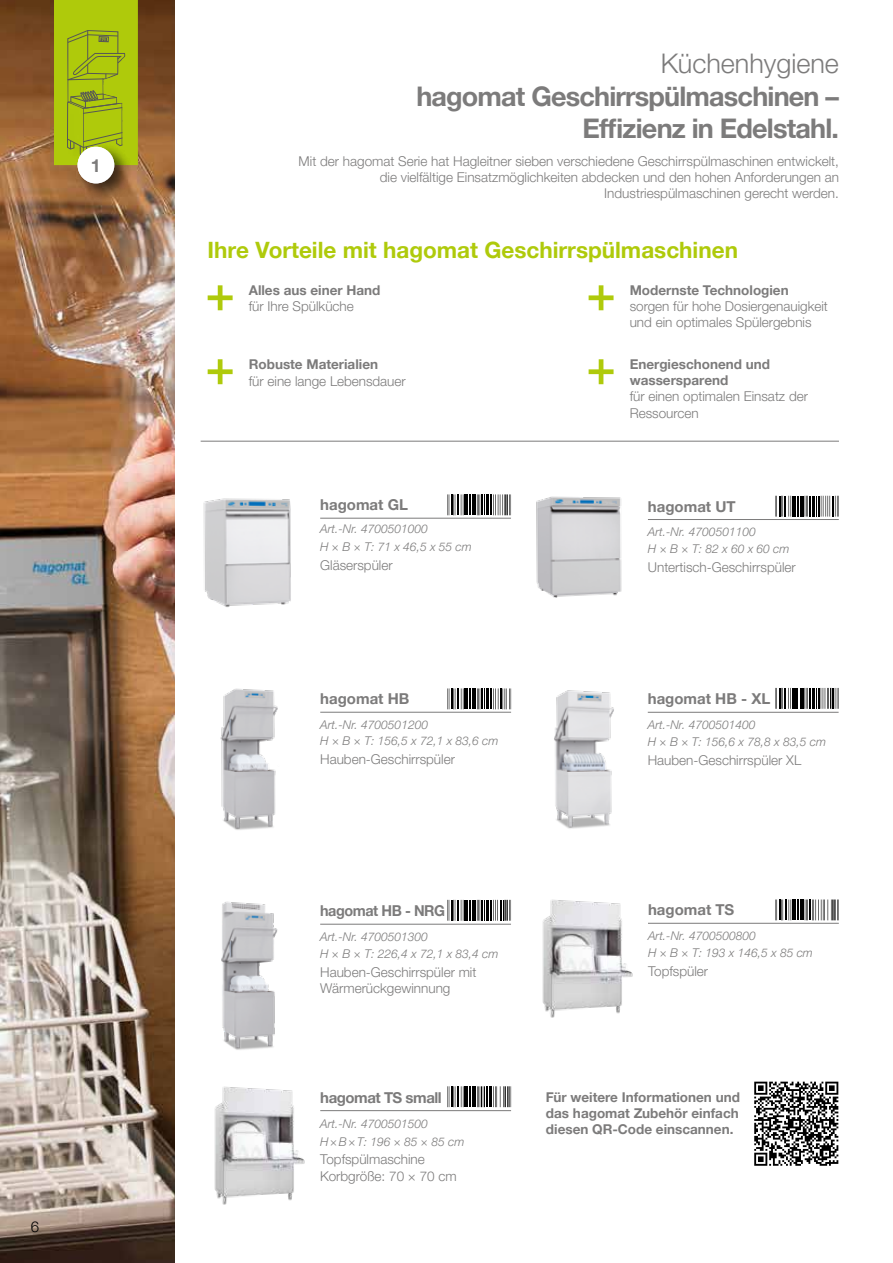
<style>
.page{position:relative;width:893px;height:1263px;background:#fff}
.page>*{position:absolute;margin:0;border:0;box-sizing:border-box;transform-origin:0 0}
.t1{font:700 27px/32.4px "Helvetica Neue LTW1 G";letter-spacing:-.03em;color:#7c7b7b;text-align:right}
.t2{font:300 27px "Helvetica Neue LTW1 G";color:#7c7b7b}
.t3{font:700 22.5px "Helvetica Neue LTW1 G";color:#afca0b}
.t4{font:700 18px "Helvetica Neue LTW1 G";color:#7c7b7b}
.t5{font:700 15px "Helvetica Neue LTW1 G";color:#7c7b7b}
.t6{font:700 15px "Helvetica Neue LTW1 G";letter-spacing:-.03em;color:#7c7b7b}
.t7{font:700 15px "Helvetica Neue LTW1 G";letter-spacing:-.03em;color:#7c7b7b;scale:.96 1}
.t8{font:300 15px "Helvetica Neue LTW1 G";color:#000}
.t9{font:300 13.5px/16.2px "Helvetica Neue LTW1 G";color:#7c7b7b}
.t10{font:700 13.5px/16.2px "Helvetica Neue LTW1 G";color:#7c7b7b}
.t11{font:italic 300 12px/17px "Helvetica Neue LTW1 G";color:#7c7b7b}
</style>
<div class="page">
<img style="left:0;top:0;width:174px;height:1263px">
<hr style="left:201px;top:441px;width:638px;height:1px;background:#7c7b7b">
<img style="left:203px;top:498px;width:88px;height:109px">
<img style="left:554px;top:690px;width:60px;height:139px">
<img style="left:221px;top:901px;width:57px;height:149px">
<img style="left:536px;top:496px;width:86px;height:102px">
<hr style="left:320px;top:518px;width:191px;height:1px;background:#7c7b7b">
<hr style="left:648px;top:712px;width:191px;height:1px;background:#7c7b7b">
<img style="left:542px;top:899px;width:91px;height:119px">
<img style="left:214px;top:1086px;width:91px;height:119px">
<div style="left:447px;top:494px;width:64px;height:21px;background:#f8f8f8"></div>
<svg style="left:447px;top:494px;width:56px;height:21px"></svg>
<hr style="left:506px;top:494px;width:2px;height:21px;background:#000">
<hr style="left:504px;top:494px;width:2px;height:21px;background:#000">
<svg style="left:509px;top:494px;width:2px;height:21px"></svg>
<svg style="left:775px;top:688px;width:64px;height:21px"></svg>
<hr style="left:648px;top:519px;width:191px;height:1px;background:#7c7b7b">
<img style="left:220px;top:688px;width:58px;height:142px">
<svg style="left:775px;top:496px;width:64px;height:21px"></svg>
<hr style="left:648px;top:923px;width:191px;height:1px;background:#7c7b7b">
<hr style="left:320px;top:1110px;width:191px;height:1px;background:#7c7b7b">
<hr style="left:320px;top:924px;width:191px;height:1px;background:#7c7b7b">
<svg style="left:783px;top:899px;width:6px;height:21px"></svg>
<svg style="left:775px;top:899px;width:8px;height:21px"></svg>
<hr style="left:784px;top:899px;width:2px;height:21px;background:#000">
<svg style="left:789px;top:899px;width:50px;height:21px"></svg>
<svg style="left:447px;top:900px;width:64px;height:21px"></svg>
<hr style="left:320px;top:712px;width:191px;height:1px;background:#7c7b7b">
<svg style="left:54px;top:0;width:84px;height:165px;background:#a8c110"></svg>
<svg style="left:447px;top:688px;width:65px;height:21px"></svg>
<svg style="left:447px;top:1086px;width:65px;height:21px"></svg>
<div style="left:74px;top:143px;width:58px;height:59px;background:#000;opacity:.4"></div>
<div style="left:78px;top:147px;width:36px;height:36px;background:#fff;border-radius:50%"></div>
<svg style="left:208px;top:285px;width:25px;height:25px"></svg>
<svg style="left:589px;top:285px;width:25px;height:25px"></svg>
<svg style="left:208px;top:359px;width:25px;height:25px"></svg>
<svg style="left:589px;top:359px;width:25px;height:25px"></svg>
<svg style="left:754px;top:1082px;width:84px;height:84px"></svg>
<h3 class="t4" style="left:91px;top:154px;width:12px">1</h3>
<p class="t8" style="left:31px;top:1218px;width:10px">6</p>
<h1 class="t2" style="left:661px;top:47px;width:180px">Küchenhygiene</h1>
<h1 class="t1" style="left:416px;top:80px;width:424px">hagomat Geschirrspülmaschinen –<br>Effizienz in Edelstahl.</h1>
<p class="t9" style="left:299px;top:153px;width:542px;text-align:right">Mit der hagomat Serie hat Hagleitner sieben verschiedene Geschirrspülmaschinen entwickelt, die vielfältige Einsatzmöglichkeiten abdecken und den hohen Anforderungen an<br>Industriespülmaschinen gerecht werden.</p>
<h2 class="t3" style="left:208px;top:236px;width:532px">Ihre Vorteile mit hagomat Geschirrspülmaschinen</h2>
<p class="t10" style="left:249px;top:282px;width:133px">Alles aus einer Hand</p>
<p class="t9" style="left:249px;top:298px;width:107px">für Ihre Spülküche</p>
<p class="t10" style="left:630px;top:282px;width:161px">Modernste Technologien</p>
<p class="t9" style="left:630px;top:298px;width:200px">sorgen für hohe Dosiergenauigkeit und ein optimales Spülergebnis</p>
<p class="t10" style="left:249px;top:356px;width:131px">Robuste Materialien</p>
<p class="t9" style="left:249px;top:373px;width:159px">für eine lange Lebensdauer</p>
<p class="t10" style="left:630px;top:356px;width:142px">Energieschonend und wassersparend</p>
<p class="t9" style="left:630px;top:388px;width:180px">für einen optimalen Einsatz der<br>Ressourcen</p>
<p class="t5" style="left:320px;top:496px;width:89px">hagomat GL</p>
<p class="t5" style="left:648px;top:497px;width:89px">hagomat UT</p>
<p class="t11" style="left:320px;top:519px;width:153px;line-height:18.5px">Art.-Nr. 4700501000<br>H × B × T: 71 x 46,5 x 55 cm</p>
<p class="t11" style="left:648px;top:523px;width:143px">Art.-Nr. 4700501100<br>H × B × T: 82 x 60 x 60 cm</p>
<p class="t9" style="left:320px;top:557px;width:74px">Gläserspüler</p>
<p class="t9" style="left:648px;top:559px;width:149px">Untertisch-Geschirrspüler</p>
<p class="t5" style="left:320px;top:690px;width:91px">hagomat HB</p>
<p class="t5" style="left:648px;top:690px;width:124px">hagomat HB - XL</p>
<p class="t11" style="left:320px;top:716px;width:180px">Art.-Nr. 4700501200<br>H × B × T: 156,5 x 72,1 x 83,6 cm</p>
<p class="t11" style="left:648px;top:716px;width:180px;line-height:17.4px">Art.-Nr. 4700501400<br>H × B × T: 156,6 x 78,8 x 83,5 cm</p>
<p class="t9" style="left:320px;top:751px;width:136px">Hauben-Geschirrspüler</p>
<p class="t9" style="left:648px;top:752px;width:155px">Hauben-Geschirrspüler XL</p>
<p class="t7" style="left:320px;top:902px;width:132px">hagomat HB - NRG</p>
<p class="t11" style="left:320px;top:928px;width:109px">Art.-Nr. 4700501300</p>
<p class="t11" style="left:320px;top:945px;width:180px">H × B × T: 226,4 x 72,1 x 83,4 cm</p>
<p class="t9" style="left:320px;top:964px;width:158px">Hauben-Geschirrspüler mit<br>Wärmerückgewinnung</p>
<p class="t6" style="left:320px;top:1088px;width:123px">hagomat TS small</p>
<p class="t11" style="left:320px;top:1115px;width:109px">Art.-Nr. 4700501500</p>
<p class="t11" style="left:320px;top:1133px;width:146px">H×B×T: 196 × 85 × 85 cm</p>
<p class="t9" style="left:320px;top:1151px;width:138px">Topfspülmaschine<br>Korbgröße: 70 × 70 cm</p>
<p class="t5" style="left:648px;top:901px;width:88px">hagomat TS</p>
<p class="t11" style="left:648px;top:927px;width:166px">Art.-Nr. 4700500800<br>H × B × T: 193 x 146,5 x 85 cm</p>
<p class="t9" style="left:648px;top:963px;width:62px">Topfspüler</p>
<p class="t10" style="left:546px;top:1088px;width:196px;text-align:justify">Für weitere Informationen und das hagomat Zubehör einfach diesen QR-Code einscannen.</p>
</div>
